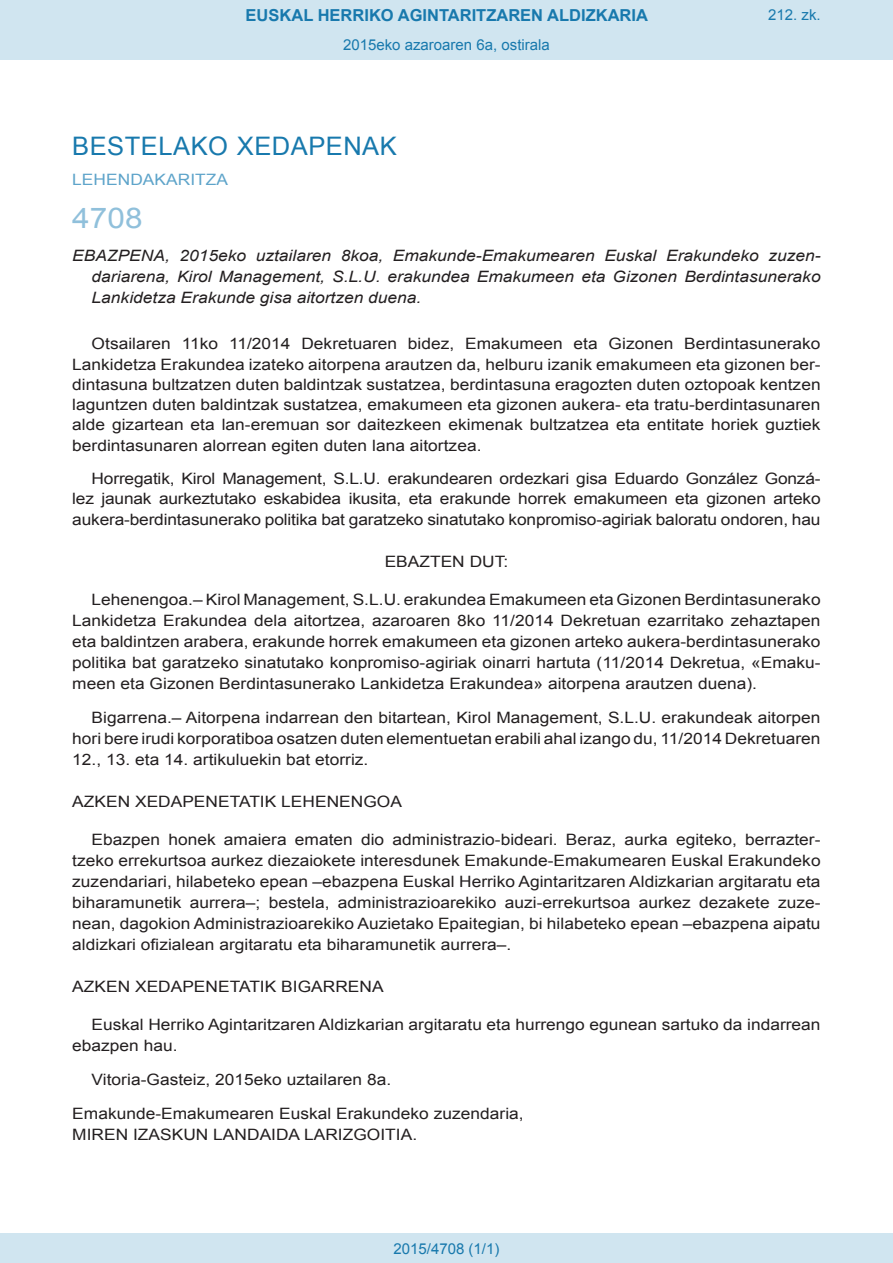
<style>
.page{position:relative;width:893px;height:1263px;background:#fff}
.page>*{position:absolute;margin:0;border:0;box-sizing:border-box;transform-origin:0 0}
.BOPVOrden{font:28.5px "Arial";color:#90c0db;scale:1.11 1}
.BOPVSeccion{font:25.5px "Arial";letter-spacing:.02em;color:#1879ad}
.t1{font:700 16.5px "Arial";color:#1879ad}
.BOPVDetalle{font:15.6px/21px "Arial";color:#231f20;text-align:justify;scale:1.11 1}
.BOPVTitulo{font:italic 15.6px/21px "Arial";color:#231f20;text-align:justify;scale:1.11 1}
.BOPVDisposicion{font:15.6px "Arial";color:#231f20;scale:1.11 1}
.BOPVFirmaPuesto{font:15.6px "Arial";color:#231f20;scale:1.11 1}
.BOPVFirmaLugFec{font:15.6px "Arial";color:#231f20;scale:1.11 1}
.BOPVFirmaNombre{font:15.6px "Arial";color:#231f20;scale:1.11 1}
.BOPVOrganismo{font:15.6px "Arial";letter-spacing:.005em;color:#5ea4ca;scale:1.11 1}
.BOPVClave{font:15.6px "Arial";color:#231f20;scale:1.11 1}
.Paginacion_Centro{font:15px "Arial";color:#1879ad}
</style>
<div class="page">
<div style="left:0;top:0;width:893px;height:60px;background:#d0e5f0"></div>
<div style="left:0;top:1233px;width:893px;height:30px;background:#d0e5f0"></div>
<p class="t1" style="left:246px;top:4px;width:404px">EUSKAL HERRIKO AGINTARITZAREN ALDIZKARIA</p>
<p class="Paginacion_Centro" style="left:343px;top:35px;width:208px">2015eko azaroaren 6a, ostirala</p>
<p class="Paginacion_Centro" style="left:768px;top:5px;width:54px">212. zk.</p>
<p class="BOPVSeccion" style="left:72px;top:129px;width:326px">BESTELAKO XEDAPENAK</p>
<p class="BOPVOrganismo" style="left:72px;top:169px;width:142px">LEHENDAKARITZA</p>
<p class="BOPVOrden" style="left:72px;top:199px;width:65px">4708</p>
<p class="BOPVTitulo" style="left:92px;top:246px;width:658px;text-indent:-19px">EBAZPENA, 2015eko uztailaren 8koa, Emakunde-Emakumearen Euskal Erakundeko zuzen&shy;dariarena, Kirol Management, S.L.U. erakundea Emakumeen eta Gizonen Berdintasunerako Lankidetza Erakunde gisa aitortzen duena.</p>
<p class="BOPVDetalle" style="left:72px;top:334px;width:676px;line-height:20.2px;text-indent:19px">Otsailaren 11ko 11/2014 Dekretuaren bidez, Emakumeen eta Gizonen Berdintasunerako Lankidetza Erakundea izateko aitorpena arautzen da, helburu izanik emakumeen eta gizonen ber&shy;dintasuna bultzatzen duten baldintzak sustatzea, berdintasuna eragozten duten oztopoak kentzen laguntzen duten baldintzak sustatzea, emakumeen eta gizonen aukera- eta tratu-berdintasunaren alde gizartean eta lan-eremuan sor daitezkeen ekimenak bultzatzea eta entitate horiek guztiek berdintasunaren alorrean egiten duten lana aitortzea.</p>
<p class="BOPVDetalle" style="left:72px;top:468px;width:676px;text-indent:19px">Horregatik, Kirol Management, S.L.U. erakundearen ordezkari gisa Eduardo González Gonzá&shy;lez jaunak aurkeztutako eskabidea ikusita, eta erakunde horrek emakumeen eta gizonen arteko aukera-berdintasunerako politika bat garatzeko sinatutako konpromiso-agiriak baloratu ondoren, hau</p>
<p class="BOPVClave" style="left:385px;top:551px;width:113px">EBAZTEN DUT:</p>
<p class="BOPVDetalle" style="left:72px;top:589px;width:676px;text-indent:19px">Lehenengoa.– Kirol Management, S.L.U. erakundea Emakumeen eta Gizonen Berdintasunerako Lankidetza Erakundea dela aitortzea, azaroaren 8ko 11/2014 Dekretuan ezarritako zehaztapen eta baldintzen arabera, erakunde horrek emakumeen eta gizonen arteko aukera-berdintasunerako politika bat garatzeko sinatutako konpromiso-agiriak oinarri hartuta (11/2014 Dekretua, «Emaku&shy;meen eta Gizonen Berdintasunerako Lankidetza Erakundea» aitorpena arautzen duena).</p>
<p class="BOPVDetalle" style="left:72px;top:707px;width:676px;text-indent:19px">Bigarrena.– Aitorpena indarrean den bitartean, Kirol Management, S.L.U. erakundeak aitorpen hori bere irudi korporatiboa osatzen duten elementuetan erabili ahal izango du, 11/2014 Dekretuaren 12., 13. eta 14. artikuluekin bat etorriz.</p>
<p class="BOPVDisposicion" style="left:72px;top:791px;width:298px">AZKEN XEDAPENETATIK LEHENENGOA</p>
<p class="BOPVDetalle" style="left:72px;top:829px;width:676px;text-indent:19px">Ebazpen honek amaiera ematen dio administrazio-bideari. Beraz, aurka egiteko, berrazter&shy;tzeko errekurtsoa aurkez diezaiokete interesdunek Emakunde-Emakumearen Euskal Erakundeko zuzendariari, hilabeteko epean –ebazpena Euskal Herriko Agintaritzaren Aldizkarian argitaratu eta biharamunetik aurrera–; bestela, administrazioarekiko auzi-errekurtsoa aurkez dezakete zuze&shy;nean, dagokion Administrazioarekiko Auzietako Epaitegian, bi hilabeteko epean –ebazpena aipatu aldizkari ofizialean argitaratu eta biharamunetik aurrera–.</p>
<p class="BOPVDisposicion" style="left:72px;top:977px;width:282px">AZKEN XEDAPENETATIK BIGARRENA</p>
<p class="BOPVDetalle" style="left:72px;top:1014px;width:676px;text-indent:19px">Euskal Herriko Agintaritzaren Aldizkarian argitaratu eta hurrengo egunean sartuko da indarrean ebazpen hau.</p>
<p class="BOPVFirmaLugFec" style="left:92px;top:1069px;width:271px">Vitoria-Gasteiz, 2015eko uztailaren 8a.</p>
<p class="BOPVFirmaPuesto" style="left:72px;top:1103px;width:408px">Emakunde-Emakumearen Euskal Erakundeko zuzendaria,</p>
<p class="BOPVFirmaNombre" style="left:72px;top:1124px;width:312px">MIREN IZASKUN LANDAIDA LARIZGOITIA.</p>
<p class="Paginacion_Centro" style="left:393px;top:1238px;width:107px">2015/4708 (1/1)</p>
</div>
